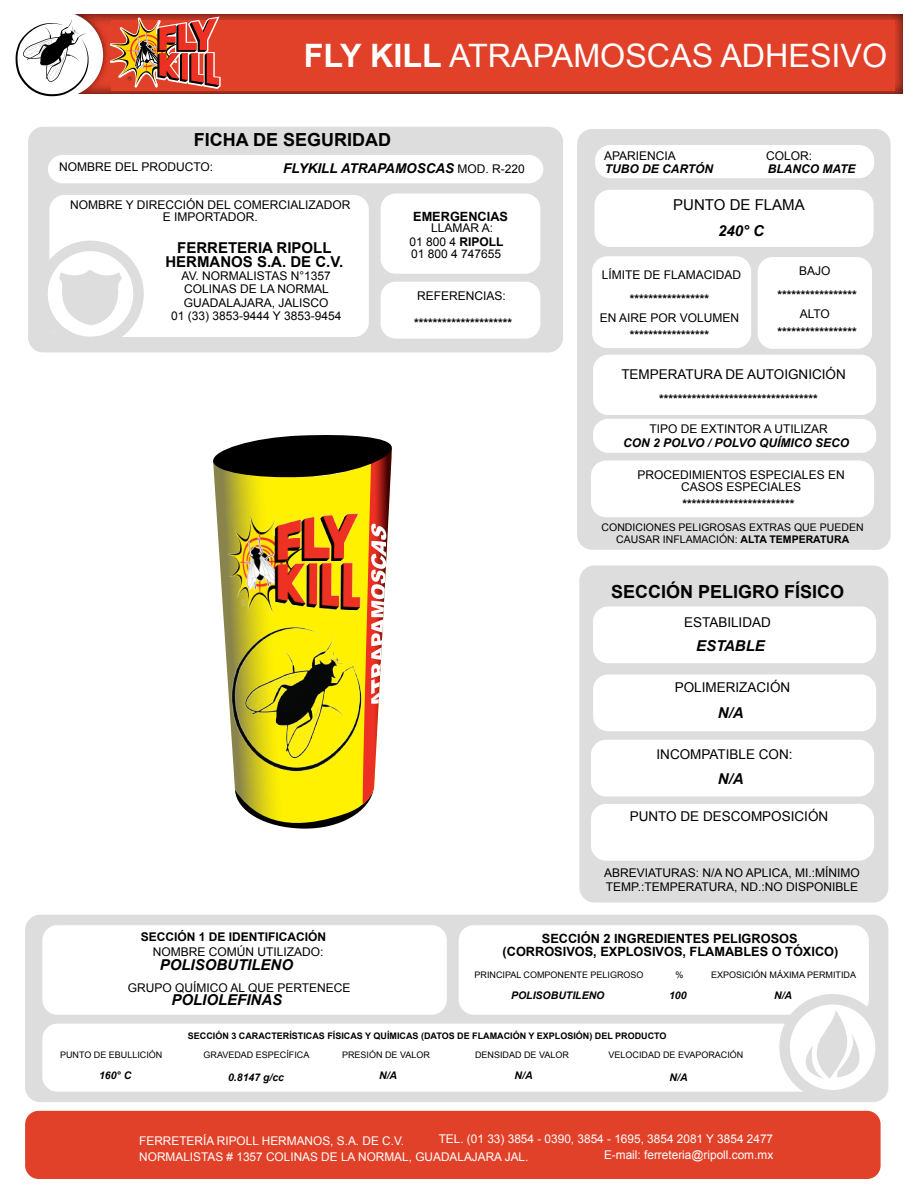
<style>
.page{position:relative;width:918px;height:1188px;background:#fff}
.page>*{position:absolute;margin:0;border:0;box-sizing:border-box;transform-origin:0 0}
.t1{font:32.25px "Arial";color:#fff}
.t2{font:700 18px "Arial";color:#000}
.t3{font:italic 700 15px "Arial";color:#000}
.t4{font:700 15px/13.5px "Arial";color:#000;text-align:center}
.t5{font:15px "Arial";color:#000}
.t6{font:13.5px "Arial";color:#000}
.t7{font:italic 700 13.5px "Arial";color:#000}
.t8{font:700 12.75px/12.8px "Arial";color:#000;text-align:center}
.t9{font:12px/13.5px "Arial";color:#000;text-align:center}
.t10{font:700 12px "Arial";color:#000}
.t11{font:12px/16.5px "Arial";color:#fff;text-align:right}
.t12{font:italic 700 12px "Arial";color:#000}
.t13{font:10.5px/12px "Arial";color:#000;text-align:center}
.t14{font:italic 700 10.5px "Arial";color:#000}
.t15{font:9px "Arial";color:#000}
.t16{font:700 9px "Arial";color:#000}
.s1{font-weight:700}
.s2{font-weight:400;font-style:normal;font-size:12px}
</style>
<div class="page">
<div style="left:579px;top:566px;width:309px;height:337px;background:#ddd;border-radius:15px"></div>
<div style="left:25px;top:915px;width:863px;height:187px;background:#ddd;border-radius:15px"></div>
<div style="left:593px;top:606px;width:283px;height:57px;background:#fff;border-radius:15px"></div>
<div style="left:593px;top:674px;width:283px;height:57px;background:#fff;border-radius:15px"></div>
<div style="left:591px;top:740px;width:283px;height:57px;background:#fff;border-radius:15px"></div>
<div style="left:591px;top:804px;width:283px;height:57px;background:#fff;border-radius:15px"></div>
<div style="left:42px;top:925px;width:405px;height:90px;background:#fff;border-radius:15px"></div>
<div style="left:459px;top:925px;width:410px;height:90px;background:#fff;border-radius:15px"></div>
<div style="left:42px;top:1024px;width:819px;height:68px;background:#fff;border-radius:15px"></div>
<div style="left:577px;top:129px;width:314px;height:421px;background:#ddd;border-radius:15px"></div>
<div style="left:595px;top:145px;width:279px;height:33px;background:#fff;border-radius:15px"></div>
<div style="left:595px;top:190px;width:279px;height:57px;background:#fff;border-radius:15px"></div>
<div style="left:592px;top:256px;width:159px;height:92px;background:#fff;border-radius:15px"></div>
<div style="left:758px;top:257px;width:114px;height:92px;background:#fff;border-radius:15px"></div>
<div style="left:593px;top:355px;width:283px;height:60px;background:#fff;border-radius:15px"></div>
<div style="left:593px;top:419px;width:283px;height:34px;background:#fff;border-radius:15px"></div>
<div style="left:591px;top:460px;width:283px;height:57px;background:#fff;border-radius:15px"></div>
<div style="left:28px;top:127px;width:535px;height:225px;background:#ddd;border-radius:15px"></div>
<div style="left:48px;top:155px;width:495px;height:28px;background:#fff"></div>
<div style="left:49px;top:195px;width:320px;height:142px;background:#fff;border-radius:15px"></div>
<div style="left:381px;top:194px;width:159px;height:80px;background:#fff;border-radius:15px"></div>
<div style="left:381px;top:282px;width:159px;height:57px;background:#fff;border-radius:15px"></div>
<svg style="left:43px;top:246px;width:96px;height:96px"></svg>
<div style="left:37px;top:241px;width:107px;height:106px;border:10px solid #ddd;border-radius:50%"></div>
<svg style="left:59px;top:269px;width:63px;height:56px"></svg>
<svg style="left:785px;top:999px;width:96px;height:96px"></svg>
<div style="left:779px;top:994px;width:107px;height:106px;border:10px solid #ddd;border-radius:50%"></div>
<svg style="left:792px;top:1010px;width:86px;height:69px"></svg>
<svg style="left:213px;top:435px;width:179px;height:394px"></svg>
<div style="left:25px;top:1111px;width:856px;height:68px;background:#e24129;border-radius:14px"></div>
<img style="left:72px;top:14px;width:831px;height:80px">
<img style="left:18px;top:13px;width:85px;height:84px;border-radius:42px">
<div style="left:111px;top:20px;width:784px;height:71px;background:#e24129"></div>
<img style="left:110px;top:17px;width:111px;height:72px">
<div style="left:15px;top:14px;width:84px;height:84px;background:#fff;border-radius:50%"></div>
<svg style="left:15px;top:19px;width:74px;height:77px"></svg>
<h1 class="t1" style="left:304px;top:35px;width:585px"><span class="s1">FLY KILL</span> ATRAPAMOSCAS ADHESIVO</h1>
<h2 class="t2" style="left:194px;top:128px;width:199px">FICHA DE SEGURIDAD</h2>
<p class="t9" style="left:59px;top:161px;width:156px">NOMBRE DEL PRODUCTO:</p>
<p class="t9" style="left:70px;top:199px;width:282px;line-height:12px">NOMBRE Y DIRECCIÓN DEL COMERCIALIZADOR<br>E IMPORTADOR.</p>
<p class="t7" style="left:283px;top:159px;width:243px">FLYKILL ATRAPAMOSCAS <span class="s2">MOD. R-220</span></p>
<p class="t8" style="left:413px;top:210px;width:96px">EMERGENCIAS</p>
<p class="t4" style="left:165px;top:242px;width:179px">FERRETERIA RIPOLL<br>HERMANOS S.A. DE C.V.</p>
<p class="t9" style="left:171px;top:269px;width:172px">AV. NORMALISTAS N°1357<br>COLINAS DE LA NORMAL<br>GUADALAJARA, JALISCO<br>01 (33) 3853-9444 Y 3853-9454</p>
<p class="t9" style="left:409px;top:221px;width:96px;line-height:14.1px;text-align:left;text-indent:22px">LLAMAR A:<br>01 800 4 <span class="s1">RIPOLL</span></p>
<p class="t9" style="left:411px;top:247px;width:92px">01 800 4 747655</p>
<p class="t9" style="left:417px;top:289px;width:90px">REFERENCIAS:</p>
<p class="t10" style="left:414px;top:315px;width:100px">*********************</p>
<p class="t9" style="left:604px;top:149px;width:73px">APARIENCIA</p>
<p class="t9" style="left:766px;top:149px;width:48px">COLOR:</p>
<p class="t5" style="left:673px;top:195px;width:133px">PUNTO DE FLAMA</p>
<p class="t12" style="left:605px;top:161px;width:110px">TUBO DE CARTÓN</p>
<p class="t12" style="left:768px;top:161px;width:89px">BLANCO MATE</p>
<p class="t3" style="left:718px;top:221px;width:48px">240° C</p>
<p class="t9" style="left:602px;top:268px;width:141px">LÍMITE DE FLAMACIDAD</p>
<p class="t10" style="left:630px;top:291px;width:81px">*****************</p>
<p class="t10" style="left:630px;top:327px;width:81px">*****************</p>
<p class="t9" style="left:799px;top:264px;width:33px">BAJO</p>
<p class="t10" style="left:778px;top:287px;width:81px">*****************</p>
<p class="t10" style="left:778px;top:323px;width:81px">*****************</p>
<p class="t9" style="left:600px;top:311px;width:141px">EN AIRE POR VOLUMEN</p>
<p class="t9" style="left:800px;top:307px;width:32px">ALTO</p>
<p class="t6" style="left:621px;top:365px;width:226px">TEMPERATURA DE AUTOIGNICIÓN</p>
<p class="t10" style="left:659px;top:391px;width:160px">**********************************</p>
<p class="t9" style="left:649px;top:422px;width:180px">TIPO DE EXTINTOR A UTILIZAR</p>
<p class="t12" style="left:623px;top:435px;width:228px">CON 2 POLVO / POLVO QUÍMICO SECO</p>
<p class="t9" style="left:638px;top:469px;width:209px;line-height:12px">PROCEDIMIENTOS ESPECIALES EN<br>CASOS ESPECIALES</p>
<p class="t10" style="left:683px;top:496px;width:114px">************************</p>
<p class="t13" style="left:602px;top:521px;width:263px">CONDICIONES PELIGROSAS EXTRAS QUE PUEDEN<br>CAUSAR INFLAMACIÓN: <span class="s1">ALTA TEMPERATURA</span></p>
<h2 class="t2" style="left:611px;top:579px;width:235px">SECCIÓN PELIGRO FÍSICO</h2>
<p class="t6" style="left:684px;top:614px;width:88px">ESTABILIDAD</p>
<p class="t3" style="left:696px;top:635px;width:70px">ESTABLE</p>
<p class="t6" style="left:675px;top:679px;width:117px">POLIMERIZACIÓN</p>
<p class="t3" style="left:718px;top:703px;width:27px">N/A</p>
<p class="t6" style="left:657px;top:746px;width:138px">INCOMPATIBLE CON:</p>
<p class="t3" style="left:718px;top:768px;width:27px">N/A</p>
<p class="t6" style="left:630px;top:807px;width:200px">PUNTO DE DESCOMPOSICIÓN</p>
<p class="t9" style="left:604px;top:866px;width:257px;text-align:left">ABREVIATURAS: N/A NO APLICA, MI.:MÍNIMO<br>TEMP.:TEMPERATURA, ND.:NO DISPONIBLE</p>
<p class="t10" style="left:141px;top:929px;width:187px">SECCIÓN 1 DE IDENTIFICACIÓN</p>
<p class="t9" style="left:153px;top:945px;width:172px">NOMBRE COMÚN UTILIZADO:</p>
<p class="t3" style="left:160px;top:955px;width:135px">POLISOBUTILENO</p>
<p class="t9" style="left:128px;top:981px;width:224px">GRUPO QUÍMICO AL QUE PERTENECE</p>
<p class="t3" style="left:171px;top:990px;width:112px">POLIOLEFINAS</p>
<p class="t8" style="left:503px;top:933px;width:337px">SECCIÓN 2 INGREDIENTES PELIGROSOS (CORROSIVOS, EXPLOSIVOS, FLAMABLES O TÓXICO)</p>
<p class="t15" style="left:475px;top:969px;width:171px">PRINCIPAL COMPONENTE PELIGROSO</p>
<p class="t15" style="left:676px;top:969px;width:10px">%</p>
<p class="t15" style="left:711px;top:969px;width:147px">EXPOSICIÓN MÁXIMA PERMITIDA</p>
<p class="t14" style="left:511px;top:989px;width:95px">POLISOBUTILENO</p>
<p class="t14" style="left:669px;top:989px;width:19px">100</p>
<p class="t14" style="left:774px;top:989px;width:20px">N/A</p>
<p class="t16" style="left:188px;top:1030px;width:480px">SECCIÓN 3 CARACTERÍSTICAS FÍSICAS Y QUÍMICAS (DATOS DE FLAMACIÓN Y EXPLOSIÓN) DEL PRODUCTO</p>
<p class="t15" style="left:60px;top:1048px;width:104px">PUNTO DE EBULLICIÓN</p>
<p class="t15" style="left:204px;top:1048px;width:107px">GRAVEDAD ESPECÍFICA</p>
<p class="t15" style="left:342px;top:1048px;width:89px">PRESIÓN DE VALOR</p>
<p class="t15" style="left:475px;top:1048px;width:95px">DENSIDAD DE VALOR</p>
<p class="t15" style="left:609px;top:1048px;width:136px">VELOCIDAD DE EVAPORACIÓN</p>
<p class="t14" style="left:99px;top:1068px;width:34px">160° C</p>
<p class="t14" style="left:228px;top:1070px;width:58px">0.8147 g/cc</p>
<p class="t14" style="left:379px;top:1068px;width:20px">N/A</p>
<p class="t14" style="left:515px;top:1068px;width:20px">N/A</p>
<p class="t14" style="left:670px;top:1070px;width:20px">N/A</p>
<p class="t11" style="left:439px;top:1130px;width:336px">TEL. (01 33) 3854 - 0390, 3854 - 1695, 3854 2081 Y 3854 2477<br>E-mail: ferreteria@ripoll.com.mx</p>
<p class="t11" style="left:139px;top:1133px;width:391px;text-align:left">FERRETERÍA RIPOLL HERMANOS, S.A. DE C.V.<br>NORMALISTAS # 1357 COLINAS DE LA NORMAL, GUADALAJARA JAL.</p>
</div>
